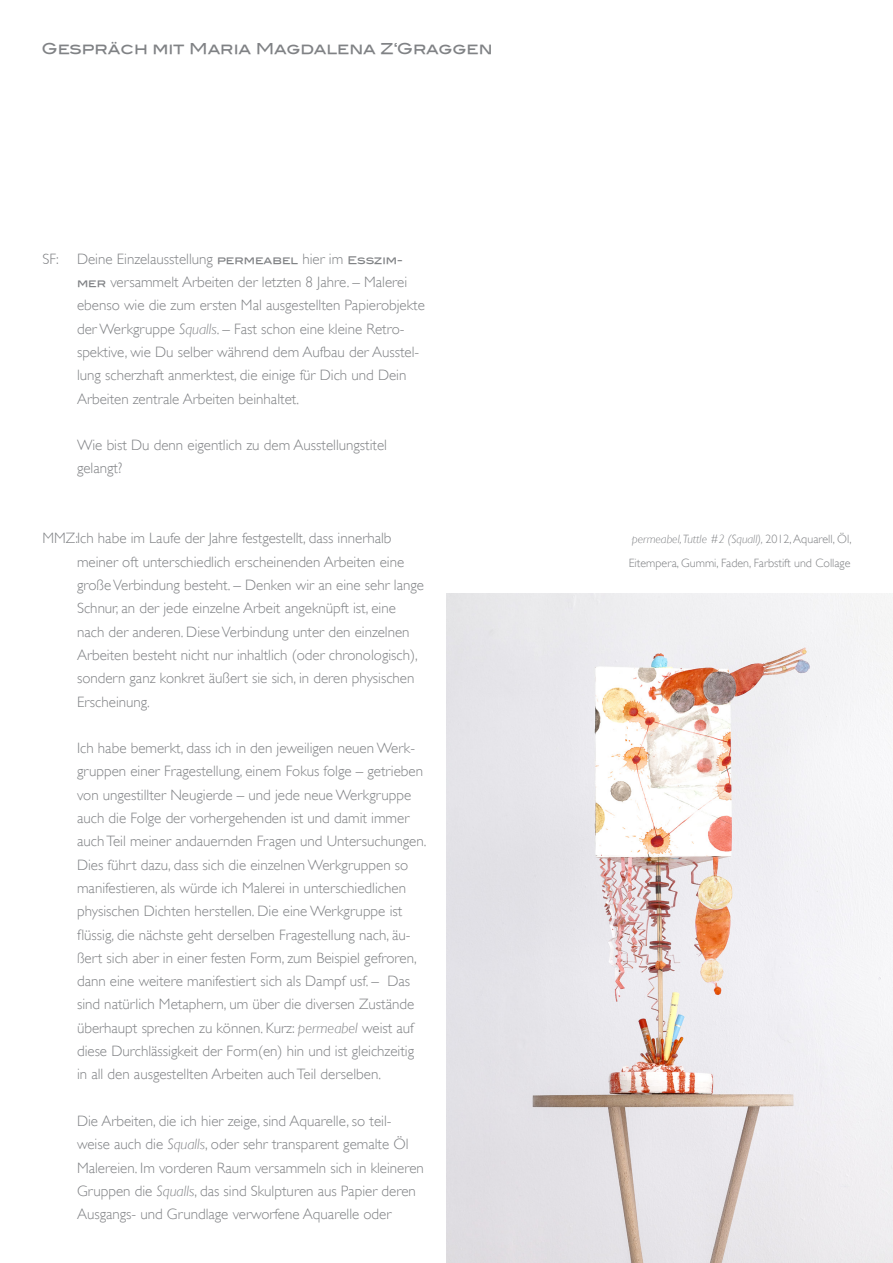
<style>
.page{position:relative;width:893px;height:1263px;background:#fff}
.page>*{position:absolute;margin:0;border:0;box-sizing:border-box;transform-origin:0 0}
.TXT{font:300 15px/23.2px "Gill Sans";color:#808285}
.Unter_Titel{font:15px "Blair Md ITCTT Medium";color:#808285}
.TXT-2{font:italic 300 12px "Gill Sans";color:#808285}
.TXT-3{font:300 12px "Gill Sans";color:#808285}
.s1{font-family:"Blair Md ITCTT Medium";font-weight:400;font-size:10.5px}
.s2{font-style:italic}
.s3{font-style:normal}
</style>
<div class="page">
<img style="left:446px;top:593px;width:447px;height:670px">
<p class="Unter_Titel" style="left:42px;top:39px;width:453px">Gespräch mit Maria Magdalena Z‘Graggen</p>
<p class="TXT" style="left:77px;top:247px;width:349px;text-indent:-35px">SF: Deine Einzelausstellung <span class="s1">permeabel</span> hier im <span class="s1">Esszim&shy;mer</span> versammelt Arbeiten der letzten 8 Jahre. – Malerei ebenso wie die zum ersten Mal ausgestellten Papierobjekte der Werkgruppe <span class="s2">Squalls</span>. – Fast schon eine kleine Retro&shy;spektive, wie Du selber während dem Aufbau der Ausstel&shy;lung scherzhaft anmerktest, die einige für Dich und Dein Arbeiten zentrale Arbeiten beinhaltet.</p>
<p class="TXT" style="left:77px;top:433px;width:312px">Wie bist Du denn eigentlich zu dem Ausstellungstitel gelangt?</p>
<p class="TXT" style="left:77px;top:527px;width:349px;text-indent:-35px">MMZ:Ich habe im Laufe der Jahre festgestellt, dass innerhalb meiner oft unterschiedlich erscheinenden Arbeiten eine große Verbindung besteht. – Denken wir an eine sehr lange Schnur, an der jede einzelne Arbeit angeknüpft ist, eine nach der anderen. Diese Verbindung unter den einzelnen Arbeiten besteht nicht nur inhaltlich (oder chronologisch), sondern ganz konkret äußert sie sich, in deren physischen Erscheinung.</p>
<p class="TXT" style="left:77px;top:736px;width:351px">Ich habe bemerkt, dass ich in den jeweiligen neuen Werk&shy;gruppen einer Fragestellung, einem Fokus folge – getrieben von ungestillter Neugierde – und jede neue Werkgruppe auch die Folge der vorhergehenden ist und damit immer auch Teil meiner andauernden Fragen und Untersuchungen.<br>Dies führt dazu, dass sich die einzelnen Werkgruppen so manifestieren, als würde ich Malerei in unterschiedlichen physischen Dichten herstellen. Die eine Werkgruppe ist flüssig, die nächste geht derselben Fragestellung nach, äu&shy;ßert sich aber in einer festen Form, zum Beispiel gefroren, dann eine weitere manifestiert sich als Dampf usf. – Das sind natürlich Metaphern, um über die diversen Zustände überhaupt sprechen zu können. Kurz: <span class="s2">permeabel</span> weist auf diese Durchlässigkeit der Form(en) hin und ist gleichzeitig in all den ausgestellten Arbeiten auch Teil derselben.</p>
<p class="TXT" style="left:77px;top:1109px;width:348px">Die Arbeiten, die ich hier zeige, sind Aquarelle, so teil&shy;weise auch die <span class="s2">Squalls</span>, oder sehr transparent gemalte Öl Malereien. Im vorderen Raum versammeln sich in kleineren Gruppen die <span class="s2">Squalls</span>, das sind Skulpturen aus Papier deren Ausgangs- und Grundlage verworfene Aquarelle oder</p>
<p class="TXT-2" style="left:632px;top:533px;width:221px">permeabel, Tuttle #2 (Squall), <span class="s3">2012, Aquarell, Öl,</span></p>
<p class="TXT-3" style="left:629px;top:556px;width:223px">Eitempera, Gummi, Faden, Farbstift und Collage</p>
</div>
